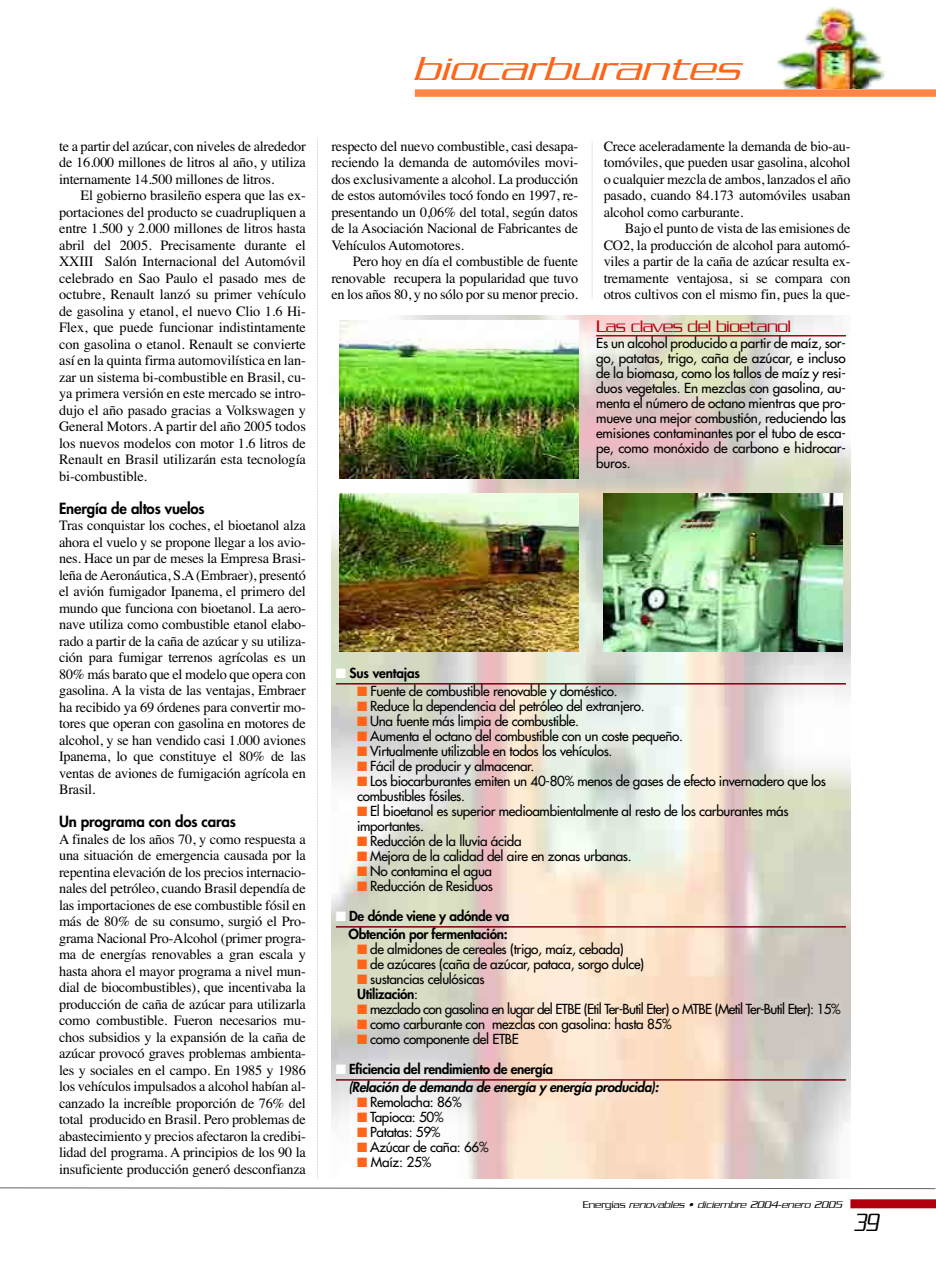
<style>
.page{position:relative;width:936px;height:1263px;background:#fff}
.page>*{position:absolute;margin:0;border:0;box-sizing:border-box;transform-origin:0 0}
.t1{font:italic 300 36px "Serpentine";color:#fe6518;scale:1.25 1}
.t2{font:italic 300 27px "Serpentine";color:#000;scale:.7 1}
.t3{font:300 18px "Serpentine";letter-spacing:-.035em;color:#b3000f}
.t4{font:800 15px "Futura";letter-spacing:-.01em;color:#000}
.t5{font:14.25px/16.5px "Times";letter-spacing:-.015em;color:#000;text-align:justify}
.t6{font:13.5px/15px "Futura";letter-spacing:-.025em;color:#000}
.t7{font:13.5px "Futura";letter-spacing:-.045em;color:#000}
.t8{font:italic 800 13.5px/18px "Futura";color:#000}
.t9{font:800 13.5px/18px "Futura";letter-spacing:-.025em;color:#000;text-align:right}
.t10{font:italic 300 10.5px "Serpentine";color:#000}
.s1{color:#fff}
.s2{color:#fe6518}
.s3{font-weight:800}
.s4{font-style:normal}
</style>
<div class="page">
<div style="left:850px;top:1199px;width:85px;height:9px;background:#b3000f"></div>
<img style="left:331px;top:315px;width:519px;height:863px">
<svg style="left:317px;top:138px;width:1px;height:1041px"></svg>
<svg style="left:591px;top:141px;width:1px;height:158px"></svg>
<img style="left:777px;top:7px;width:109px;height:82px">
<div style="left:415px;top:89px;width:520px;height:8px;background:#fe8447"></div>
<hr style="left:596px;top:335px;width:249px;height:1px;background:#b3000f">
<hr style="left:336px;top:683px;width:509px;height:1px;background:#7b000f">
<hr style="left:336px;top:926px;width:509px;height:1px;background:#7b000f">
<hr style="left:336px;top:1079px;width:509px;height:2px;background:#7b000f">
<img style="left:339px;top:320px;width:239px;height:159px">
<img style="left:339px;top:494px;width:239px;height:158px">
<img style="left:603px;top:494px;width:239px;height:158px">
<svg style="left:0;top:1187px;width:935px;height:2px"></svg>
<p class="t5" style="left:59px;top:139px;width:248px">te a partir del azúcar, con niveles de alrededor de 16.000 millones de litros al año, y utiliza internamente 14.500 millones de litros.</p>
<p class="t5" style="left:59px;top:189px;width:248px;text-indent:21px">El gobierno brasileño espera que las ex&shy;portaciones del producto se cuadrupliquen a entre 1.500 y 2.000 millones de litros hasta abril del 2005. Precisamente durante el XXIII Salón Internacional del Automóvil celebrado en Sao Paulo el pasado mes de octubre, Renault lanzó su primer vehículo de gasolina y etanol, el nuevo Clio 1.6 Hi-Flex, que puede funcionar indistintamente con gasolina o etanol. Renault se convierte así en la quinta firma automovilística en lan&shy;zar un sistema bi-combustible en Brasil, cu&shy;ya primera versión en este mercado se intro&shy;dujo el año pasado gracias a Volkswagen y General Motors. A partir del año 2005 todos los nuevos modelos con motor 1.6 litros de Renault en Brasil utilizarán esta tecnología bi-combustible.</p>
<p class="t4" style="left:59px;top:501px;width:147px">Energía de altos vuelos</p>
<p class="t5" style="left:59px;top:519px;width:248px">Tras conquistar los coches, el bioetanol alza ahora el vuelo y se propone llegar a los avio&shy;nes. Hace un par de meses la Empresa Brasi&shy;leña de Aeronáutica, S.A(Embraer), presentó el avión fumigador Ipanema, el primero del mundo que funciona con bioetanol. La aero&shy;nave utiliza como combustible etanol elabo&shy;rado a partir de la caña de azúcar y su utiliza&shy;ción para fumigar terrenos agrícolas es un 80% más barato que el modelo que opera con gasolina. A la vista de las ventajas, Embraer ha recibido ya 69 órdenes para convertir mo&shy;tores que operan con gasolina en motores de alcohol, y se han vendido casi 1.000 aviones Ipanema, lo que constituye el 80% de las ventas de aviones de fumigación agrícola en Brasil.</p>
<p class="t4" style="left:59px;top:814px;width:178px">Un programa con dos caras</p>
<p class="t5" style="left:59px;top:832px;width:248px">A finales de los años 70, y como respuesta a una situación de emergencia causada por la repentina elevación de los precios internacio&shy;nales del petróleo, cuando Brasil dependía de las importaciones de ese combustible fósil en más de 80% de su consumo, surgió el Pro&shy;grama Nacional Pro-Alcohol (primer progra&shy;ma de energías renovables a gran escala y hasta ahora el mayor programa a nivel mun&shy;dial de biocombustibles), que incentivaba la producción de caña de azúcar para utilizarla como combustible. Fueron necesarios mu&shy;chos subsidios y la expansión de la caña de azúcar provocó graves problemas ambienta&shy;les y sociales en el campo. En 1985 y 1986 los vehículos impulsados a alcohol habían al&shy;canzado la increíble proporción de 76% del total producido en Brasil. Pero problemas de abastecimiento y precios afectaron la credibi&shy;lidad del programa. A principios de los 90 la insuficiente producción generó desconfianza</p>
<h1 class="t1" style="left:413px;top:57px;width:270px">biocarburantes</h1>
<p class="t5" style="left:331px;top:139px;width:248px">respecto del nuevo combustible, casi desapa&shy;reciendo la demanda de automóviles movi&shy;dos exclusivamente a alcohol. La producción de estos automóviles tocó fondo en 1997, re&shy;presentando un 0,06% del total, según datos de la Asociación Nacional de Fabricantes de Vehículos Automotores.</p>
<p class="t5" style="left:331px;top:255px;width:248px;text-indent:21px">Pero hoy en día el combustible de fuente renovable recupera la popularidad que tuvo en los años 80, y no sólo por su menor precio.</p>
<p class="t5" style="left:603px;top:139px;width:248px">Crece aceleradamente la demanda de bio-au&shy;tomóviles, que pueden usar gasolina, alcohol o cualquier mezcla de ambos, lanzados el año pasado, cuando 84.173 automóviles usaban alcohol como carburante.</p>
<p class="t5" style="left:603px;top:222px;width:248px;text-indent:21px">Bajo el punto de vista de las emisiones de CO2, la producción de alcohol para automó&shy;viles a partir de la caña de azúcar resulta ex&shy;tremamente ventajosa, si se compara con otros cultivos con el mismo fin, pues la que-</p>
<p class="t3" style="left:596px;top:320px;width:196px">Las claves del bioetanol</p>
<p class="t6" style="left:596px;top:337px;width:251px;text-align:justify">Es un alcohol producido a partir de maíz, sor&shy;go, patatas, trigo, caña de azúcar, e incluso de la biomasa, como los tallos de maíz y resi&shy;duos vegetales. En mezclas con gasolina, au&shy;menta el número de octano mientras que pro&shy;mueve una mejor combustión, reduciendo las emisiones contaminantes por el tubo de esca&shy;pe, como monóxido de carbono e hidrocar&shy;buros.</p>
<p class="t9" style="left:336px;top:665px;width:86px"><span class="s1">■</span> Sus ventajas</p>
<p class="t6" style="left:357px;top:685px;width:262px"><span class="s2">■</span> Fuente de combustible renovable y doméstico.</p>
<p class="t6" style="left:357px;top:700px;width:289px"><span class="s2">■</span> Reduce la dependencia del petróleo del extranjero.</p>
<p class="t6" style="left:357px;top:715px;width:223px"><span class="s2">■</span> Una fuente más limpia de combustible.</p>
<p class="t6" style="left:357px;top:730px;width:327px"><span class="s2">■</span> Aumenta el octano del combustible con un coste pequeño.</p>
<p class="t6" style="left:357px;top:745px;width:257px"><span class="s2">■</span> Virtualmente utilizable en todos los vehículos.</p>
<p class="t6" style="left:357px;top:760px;width:179px"><span class="s2">■</span> Fácil de producir y almacenar.</p>
<p class="t6" style="left:357px;top:775px;width:470px"><span class="s2">■</span> Los biocarburantes emiten un 40-80% menos de gases de efecto invernadero que los combustibles fósiles.</p>
<p class="t6" style="left:357px;top:805px;width:433px"><span class="s2">■</span> El bioetanol es superior medioambientalmente al resto de los carburantes más importantes.</p>
<p class="t6" style="left:357px;top:835px;width:166px"><span class="s2">■</span> Reducción de la lluvia ácida</p>
<p class="t6" style="left:357px;top:850px;width:276px"><span class="s2">■</span> Mejora de la calidad del aire en zonas urbanas.</p>
<p class="t6" style="left:357px;top:865px;width:136px"><span class="s2">■</span> No contamina el agua</p>
<p class="t6" style="left:357px;top:880px;width:137px"><span class="s2">■</span> Reducción de Residuos</p>
<p class="t9" style="left:336px;top:908px;width:175px"><span class="s1">■</span> De dónde viene y adónde va<br>Obtención por fermentación:</p>
<p class="t6" style="left:357px;top:943px;width:268px"><span class="s2">■</span> de almidones de cereales (trigo, maíz, cebada)</p>
<p class="t6" style="left:357px;top:958px;width:288px"><span class="s2">■</span> de azúcares (caña de azúcar, pataca, sorgo dulce)</p>
<p class="t6" style="left:357px;top:973px;width:129px"><span class="s2">■</span> sustancias celulósicas<br><span class="s3">Utilización</span>:</p>
<p class="t7" style="left:357px;top:1002px;width:485px"><span class="s2">■</span> mezclado con gasolina en lugar del ETBE (Etil Ter-Butil Eter) o MTBE (Metil Ter-Butil Eter): 15%</p>
<p class="t6" style="left:357px;top:1018px;width:316px"><span class="s2">■</span> como carburante con mezclas con gasolina: hasta 85%</p>
<p class="t6" style="left:357px;top:1033px;width:163px"><span class="s2">■</span> como componente del ETBE</p>
<p class="t8" style="left:348px;top:1061px;width:314px;text-indent:-13px"><span class="s1">■</span> <span class="s4">Eficiencia del rendimiento de energía<br></span>(Relación de demanda de energía y energía producida):</p>
<p class="t6" style="left:357px;top:1096px;width:106px"><span class="s2">■</span> Remolacha: 86%</p>
<p class="t6" style="left:357px;top:1111px;width:88px"><span class="s2">■</span> Tapioca: 50%</p>
<p class="t6" style="left:357px;top:1126px;width:85px"><span class="s2">■</span> Patatas: 59%</p>
<p class="t6" style="left:357px;top:1141px;width:133px"><span class="s2">■</span> Azúcar de caña: 66%</p>
<p class="t6" style="left:357px;top:1156px;width:76px"><span class="s2">■</span> Maíz: 25%</p>
<p class="t10" style="left:583px;top:1201px;width:262px"><span class="s4">E n e r g í a s</span> renovables • diciembre 2004-enero 2005</p>
<h2 class="t2" style="left:854px;top:1214px;width:42px">39</h2>
</div>
